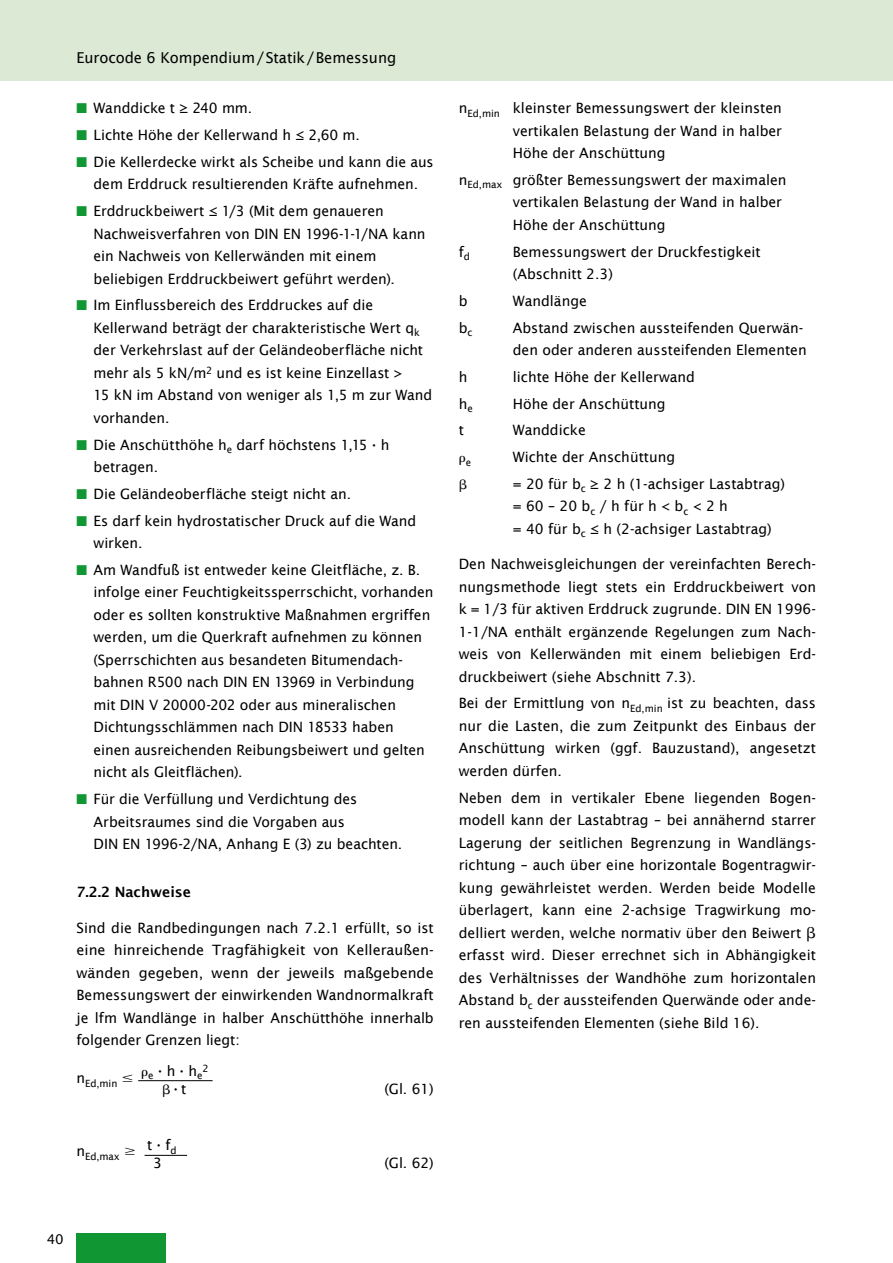
<style>
.page{position:relative;width:893px;height:1263px;background:#fff}
.page>*{position:absolute;margin:0;border:0;box-sizing:border-box;transform-origin:0 0}
.t1{font:15px "Lucida Sans";letter-spacing:-.005em;color:#000}
.t2{font:14.25px/22.5px "Lucida Sans";color:#000}
.t3{font:600 14.25px "Lucida Sans";color:#000}
.t4{font:13.5px "Lucida Sans";color:#000}
.t5{font:10.05px "Lucida Sans";letter-spacing:-.005em;color:#000}
.s1{color:#109633}
</style>
<div class="page">
<div style="left:0;top:0;width:893px;height:81px;background:#dbe9d5"></div>
<div style="left:77px;top:1233px;width:89px;height:30px;background:#109633"></div>
<hr style="left:138px;top:1080px;width:75px;height:1px;background:#000">
<hr style="left:145px;top:1155px;width:42px;height:1px;background:#000">
<p class="t1" style="left:77px;top:49px;width:321px">Eurocode 6 Kompendium/Statik/Bemessung</p>
<p class="t2" style="left:77px;top:97px;width:177px"><span class="s1">■</span> Wanddicke t ≥ 240 mm.</p>
<p class="t2" style="left:77px;top:124px;width:285px"><span class="s1">■</span> Lichte Höhe der Kellerwand h ≤ 2,60 m.</p>
<p class="t2" style="left:77px;top:151px;width:359px;text-align:center"><span class="s1">■</span> Die Kellerdecke wirkt als Scheibe und kann die aus dem Erddruck resultierenden Kräfte aufnehmen.</p>
<p class="t2" style="left:94px;top:200px;width:334px;text-indent:-17px"><span class="s1">■</span> Erddruckbeiwert ≤ 1/3 (Mit dem genaueren Nachweisverfahren von DIN EN 1996-1-1/NA kann ein Nachweis von Kellerwänden mit einem beliebigen Erddruckbeiwert geführt werden).</p>
<p class="t2" style="left:94px;top:294px;width:340px;text-indent:-17px"><span class="s1">■</span> Im Einflussbereich des Erddruckes auf die Kellerwand beträgt der charakteristische Wert q<sub>k </sub>der Verkehrslast auf der Geländeoberfläche nicht mehr als 5 kN/m<sup>2</sup> und es ist keine Einzellast &gt;<br>15 kN im Abstand von weniger als 1,5 m zur Wand vorhanden.</p>
<p class="t2" style="left:94px;top:433px;width:298px;text-indent:-17px"><span class="s1">■</span> Die Anschütthöhe h<sub>e</sub> darf höchstens 1,15 ∙ h betragen.</p>
<p class="t2" style="left:77px;top:483px;width:276px"><span class="s1">■</span> Die Geländeoberfläche steigt nicht an.</p>
<p class="t2" style="left:94px;top:509px;width:324px;text-indent:-17px"><span class="s1">■</span> Es darf kein hydrostatischer Druck auf die Wand wirken.</p>
<p class="t2" style="left:94px;top:559px;width:342px;text-indent:-17px"><span class="s1">■</span> Am Wandfuß ist entweder keine Gleitfläche, z. B. infolge einer Feuchtigkeitssperrschicht, vorhanden oder es sollten konstruktive Maßnahmen ergriffen werden, um die Querkraft aufnehmen zu können (Sperrschichten aus besandeten Bitumendach&shy;bahnen R500 nach DIN EN 13969 in Verbindung mit DIN V 20000-202 oder aus mineralischen Dichtungsschlämmen nach DIN 18533 haben einen ausreichenden Reibungsbeiwert und gelten nicht als Gleitflächen).</p>
<p class="t2" style="left:94px;top:788px;width:310px;text-indent:-17px"><span class="s1">■</span> Für die Verfüllung und Verdichtung des<br>Arbeitsraumes sind die Vorgaben aus<br>DIN EN 1996-2/NA, Anhang E (3) zu beachten.</p>
<p class="t3" style="left:77px;top:884px;width:116px">7.2.2 Nachweise</p>
<p class="t2" style="left:77px;top:916px;width:359px;text-align:justify">Sind die Randbedingungen nach 7.2.1 erfüllt, so ist eine hinreichende Tragfähigkeit von Kelleraußen&shy;wänden gegeben, wenn der jeweils maßgebende Bemessungswert der einwirkenden Wandnormalkraft je lfm Wandlänge in halber Anschütthöhe innerhalb folgender Grenzen liegt:</p>
<p class="t5" style="left:77px;top:1077px;width:128px"><sup>n</sup>Ed,min ≤ e ∙ <sup>h</sup> ∙ <sup>h</sup>e</p>
<p class="t5" style="left:203px;top:1063px;width:8px">2</p>
<p class="t2" style="left:174px;top:1077px;width:14px">∙t</p>
<p class="t2" style="left:384px;top:1077px;width:51px">(Gl. 61)</p>
<p class="t5" style="left:77px;top:1150px;width:102px"><sup>n</sup>Ed,max ≥ <sup>t</sup> ∙ <sup>f</sup>d</p>
<p class="t2" style="left:153px;top:1152px;width:10px">3</p>
<p class="t2" style="left:384px;top:1152px;width:51px">(Gl. 62)</p>
<p class="t4" style="left:47px;top:1231px;width:19px">40</p>
<p class="t2" style="left:513px;top:97px;width:271px;text-align:justify;text-indent:-54px">n<sub>Ed,min</sub> kleinster Bemessungswert der kleinsten vertikalen Belastung der Wand in halber Höhe der Anschüttung</p>
<p class="t2" style="left:513px;top:168px;width:275px;text-indent:-54px">n<sub>Ed,max</sub> größter Bemessungswert der maximalen vertikalen Belastung der Wand in halber<br>Höhe der Anschüttung</p>
<p class="t2" style="left:459px;top:240px;width:13px">f<sub>d</sub></p>
<p class="t2" style="left:513px;top:240px;width:249px">Bemessungswert der Druckfestigkeit (Abschnitt 2.3)</p>
<p class="t2" style="left:459px;top:289px;width:10px">b</p>
<p class="t2" style="left:513px;top:289px;width:76px">Wandlänge</p>
<p class="t2" style="left:459px;top:316px;width:15px">b<sub>c</sub></p>
<p class="t2" style="left:513px;top:316px;width:295px">Abstand zwischen aussteifenden Querwän&shy;den oder anderen aussteifenden Elementen</p>
<p class="t2" style="left:459px;top:365px;width:10px">h</p>
<p class="t2" style="left:513px;top:365px;width:184px">lichte Höhe der Kellerwand</p>
<p class="t2" style="left:459px;top:392px;width:16px">h<sub>e</sub></p>
<p class="t2" style="left:513px;top:392px;width:154px">Höhe der Anschüttung</p>
<p class="t2" style="left:459px;top:419px;width:7px">t</p>
<p class="t2" style="left:513px;top:419px;width:75px">Wanddicke</p>
<p class="t5" style="left:466px;top:456px;width:7px">e</p>
<p class="t2" style="left:513px;top:444px;width:274px;line-height:26.7px">Wichte der Anschüttung<br>= 20 für b<sub>c</sub> ≥ 2 h (1-achsiger Lastabtrag)</p>
<p class="t2" style="left:513px;top:495px;width:260px">= 60 – 20 b<sub>c</sub> / h für h &lt; b<sub>c</sub> &lt; 2 h<br>= 40 für b<sub>c</sub> ≤ h (2-achsiger Lastabtrag)</p>
<p class="t2" style="left:459px;top:553px;width:359px;text-align:justify">Den Nachweisgleichungen der vereinfachten Berech&shy;nungsmethode liegt stets ein Erddruckbeiwert von k = 1/3 für aktiven Erddruck zugrunde. DIN EN 1996- 1-1/NA enthält ergänzende Regelungen zum Nach&shy;weis von Kellerwänden mit einem beliebigen Erd&shy;druckbeiwert (siehe Abschnitt 7.3).</p>
<p class="t2" style="left:459px;top:692px;width:359px;text-align:justify">Bei der Ermittlung von n<sub>Ed,min</sub> ist zu beachten, dass nur die Lasten, die zum Zeitpunkt des Einbaus der Anschüttung wirken (ggf. Bauzustand), angesetzt werden dürfen.</p>
<p class="t2" style="left:459px;top:786px;width:359px">Neben dem in vertikaler Ebene liegenden Bogen&shy;modell kann der Lastabtrag – bei annähernd starrer Lagerung der seitlichen Begrenzung in Wandlängs&shy;richtung – auch über eine horizontale Bogentragwir&shy;kung gewährleistet werden. Werden beide Modelle überlagert, kann eine 2-achsige Tragwirkung mo&shy;delliert werden, welche normativ über den Beiwert erfasst wird. Dieser errechnet sich in Abhängigkeit des Verhältnisses der Wandhöhe zum horizontalen Abstand b<sub>c</sub> der aussteifenden Querwände oder ande&shy;ren aussteifenden Elementen (siehe Bild 16).</p>
</div>
